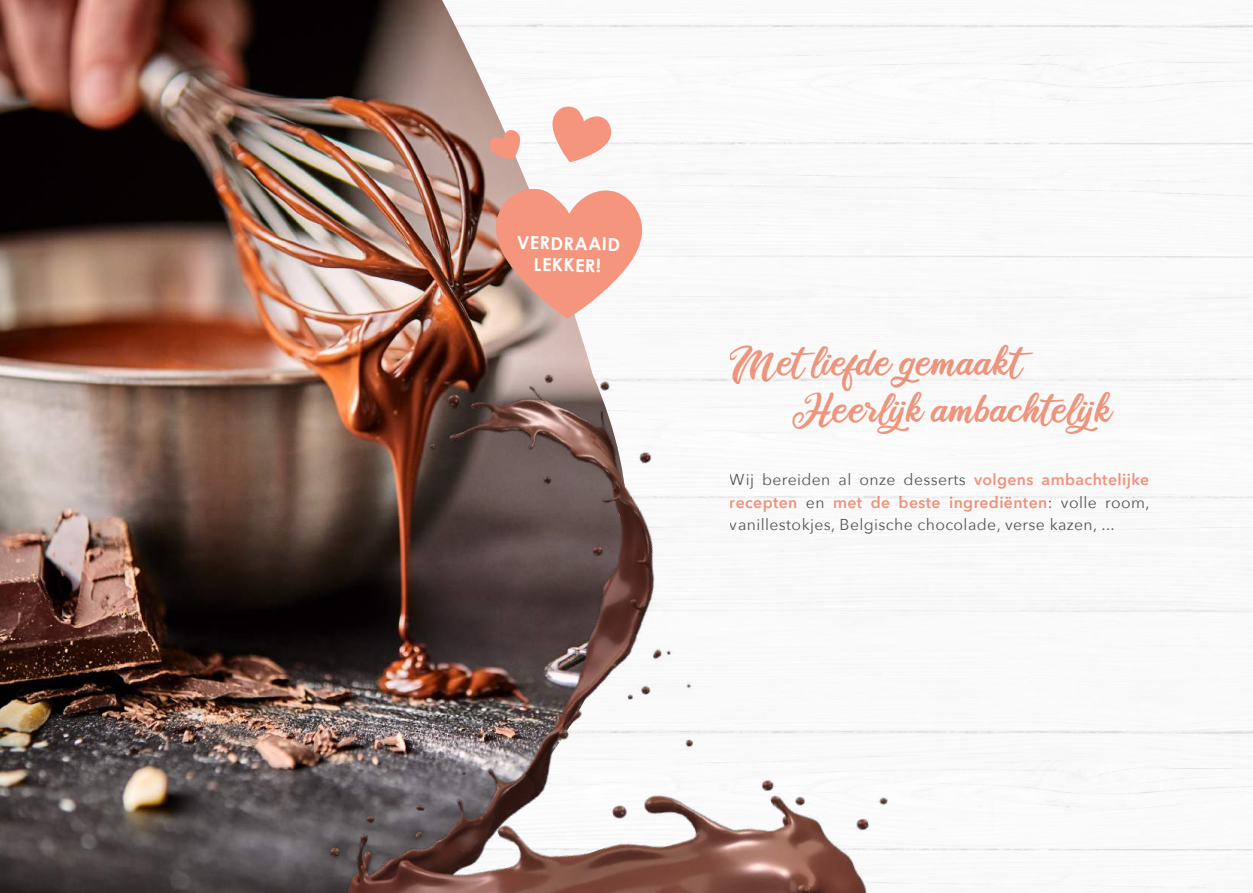
<style>
.page{position:relative;width:1253px;height:893px;background:#fff}
.page>*{position:absolute;margin:0;border:0;box-sizing:border-box;transform-origin:0 0}
.t1{font:45px/46.5px "Ballet Harmony";color:#f3987f}
.t2{font:700 18px/21.6px "Century Gothic";color:#fff;text-align:center}
.t3{font:15.75px/22.5px "Avenir Next";letter-spacing:.025em;color:#57585a;text-align:justify}
.s1{font-weight:600;color:#f5957d}
</style>
<div class="page">
<img style="left:0;top:0;width:692px;height:893px">
<svg style="left:488px;top:184px;width:156px;height:71px;background:#f0a491"></svg>
<svg style="left:550px;top:105px;width:62px;height:57px"></svg>
<svg style="left:488px;top:130px;width:33px;height:30px"></svg>
<img style="left:122px;top:255px;width:860px;height:638px">
<p class="t2" style="left:517px;top:231px;width:105px;rotate:1deg">VERDRAAID<br>LEKKER!</p>
<h1 class="t1" style="left:792px;top:344px;width:322px;text-indent:-62px">Met liefde gemaakt<br>Heerlijk ambachtelijk</h1>
<p class="t3" style="left:729px;top:468px;width:421px">Wij bereiden al onze desserts <span class="s1">volgens ambachtelijke recepten</span> en <span class="s1">met de beste ingrediënten</span>: volle room, vanillestokjes, Belgische chocolade, verse kazen, ...</p>
</div>
